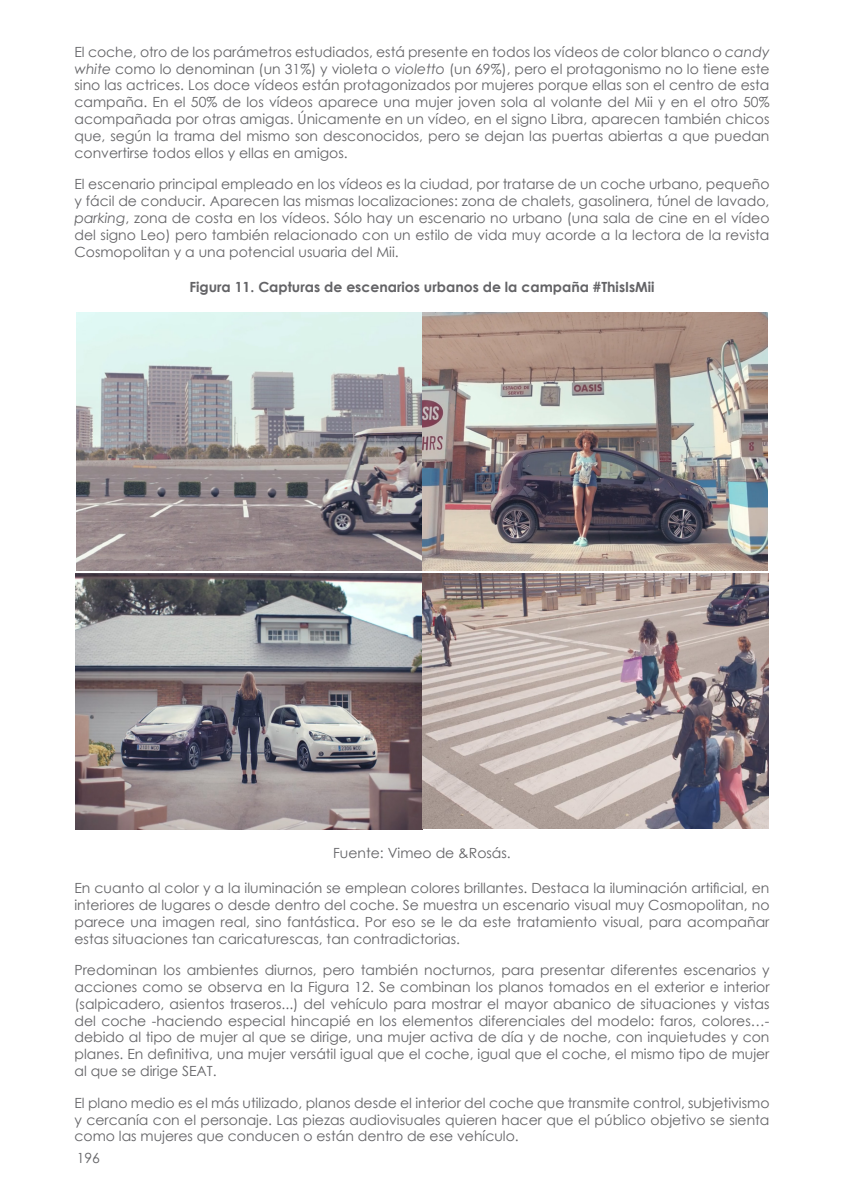
<style>
.page{position:relative;width:844px;height:1191px;background:#fff}
.page>*{position:absolute;margin:0;border:0;box-sizing:border-box;transform-origin:0 0}
.Cuerpo_Artículo{font:14px/16.8px "Century Gothic";color:#636366;text-align:justify}
.Título_figuras{font:700 14px "Century Gothic";color:#636366}
.Pie_de_foto{font:14px "Century Gothic";color:#636366}
.s1{font-style:italic}
</style>
<div class="page">
<img style="left:76px;top:313px;width:691px;height:258px">
<img style="left:75px;top:573px;width:693px;height:256px">
<p class="Cuerpo_Artículo" style="left:74px;top:43px;width:696px">El coche, otro de los parámetros estudiados, está presente en todos los vídeos de color blanco o <span class="s1">candy white</span> como lo denominan (un 31%) y violeta o <span class="s1">violetto</span> (un 69%), pero el protagonismo no lo tiene este sino las actrices. Los doce vídeos están protagonizados por mujeres porque ellas son el centro de esta campaña. En el 50% de los vídeos aparece una mujer joven sola al volante del Mii y en el otro 50% acompañada por otras amigas. Únicamente en un vídeo, en el signo Libra, aparecen también chicos que, según la trama del mismo son desconocidos, pero se dejan las puertas abiertas a que puedan convertirse todos ellos y ellas en amigos.</p>
<p class="Cuerpo_Artículo" style="left:74px;top:176px;width:696px">El escenario principal empleado en los vídeos es la ciudad, por tratarse de un coche urbano, pequeño y fácil de conducir. Aparecen las mismas localizaciones: zona de chalets, gasolinera, túnel de lavado, <span class="s1">parking</span>, zona de costa en los vídeos. Sólo hay un escenario no urbano (una sala de cine en el vídeo del signo Leo) pero también relacionado con un estilo de vida muy acorde a la lectora de la revista Cosmopolitan y a una potencial usuaria del Mii.</p>
<p class="Título_figuras" style="left:189px;top:276px;width:466px">Figura 11. Capturas de escenarios urbanos de la campaña #ThisIsMii</p>
<p class="Pie_de_foto" style="left:333px;top:843px;width:179px">Fuente: Vimeo de &amp;Rosás.</p>
<p class="Cuerpo_Artículo" style="left:74px;top:879px;width:696px">En cuanto al color y a la iluminación se emplean colores brillantes. Destaca la iluminación artificial, en interiores de lugares o desde dentro del coche. Se muestra un escenario visual muy Cosmopolitan, no parece una imagen real, sino fantástica. Por eso se le da este tratamiento visual, para acompañar estas situaciones tan caricaturescas, tan contradictorias.</p>
<p class="Cuerpo_Artículo" style="left:74px;top:961px;width:696px">Predominan los ambientes diurnos, pero también nocturnos, para presentar diferentes escenarios y acciones como se observa en la Figura 12. Se combinan los planos tomados en el exterior e interior (salpicadero, asientos traseros...) del vehículo para mostrar el mayor abanico de situaciones y vistas del coche -haciendo especial hincapié en los elementos diferenciales del modelo: faros, colores…- debido al tipo de mujer al que se dirige, una mujer activa de día y de noche, con inquietudes y con planes. En definitiva, una mujer versátil igual que el coche, igual que el coche, el mismo tipo de mujer al que se dirige SEAT.</p>
<p class="Cuerpo_Artículo" style="left:74px;top:1094px;width:696px">El plano medio es el más utilizado, planos desde el interior del coche que transmite control, subjetivismo y cercanía con el personaje. Las piezas audiovisuales quieren hacer que el público objetivo se sienta como las mujeres que conducen o están dentro de ese vehículo.</p>
<p class="Cuerpo_Artículo" style="left:77px;top:1149px;width:25px">196</p>
</div>
